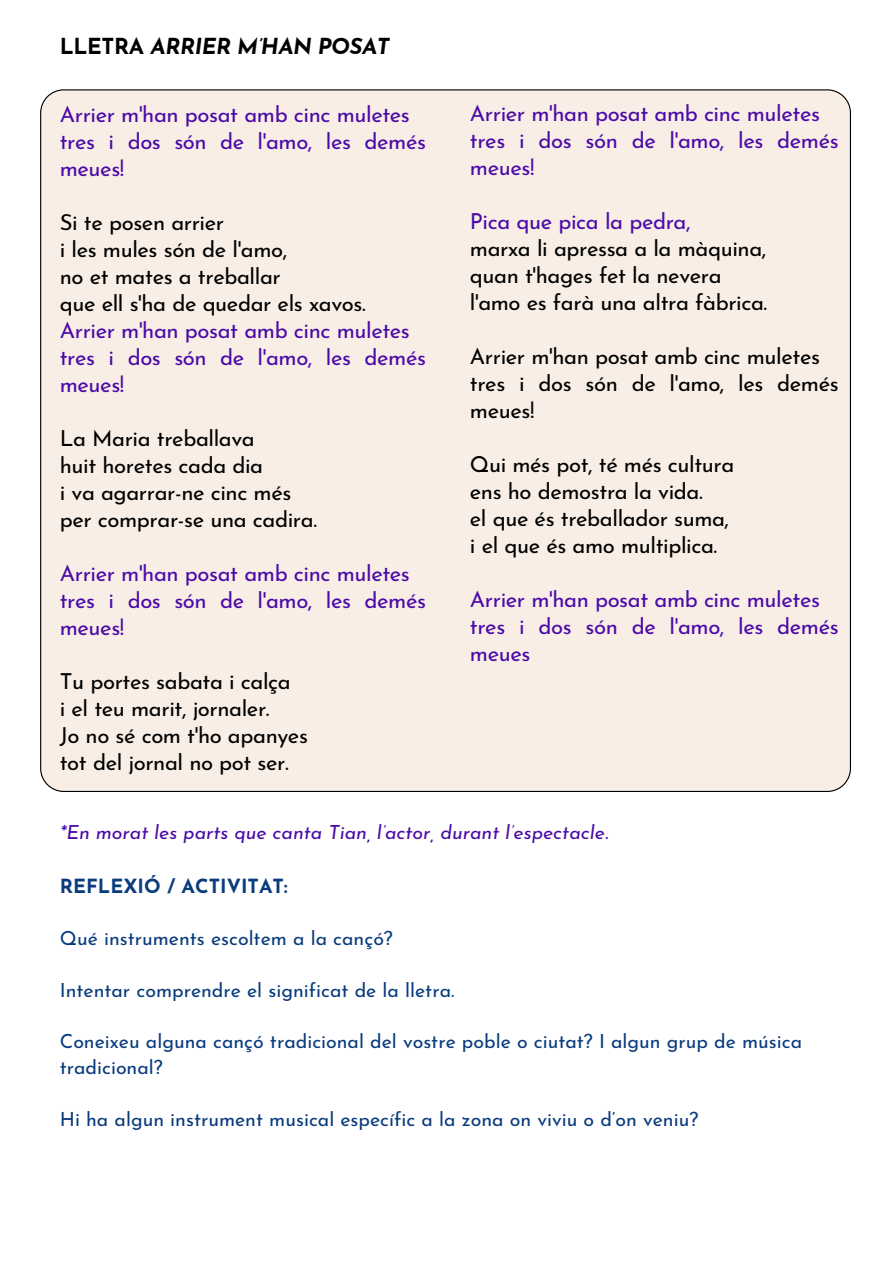
<style>
.page{position:relative;width:894px;height:1264px;background:#fff}
.page>*{position:absolute;margin:0;border:0;box-sizing:border-box;transform-origin:0 0}
.t1{font:22.05px/27px "Josefin Sans";letter-spacing:-.02em;color:#000}
.t2{font:22.05px/27px "Josefin Sans";letter-spacing:-.02em;color:#4b0aa8}
.t3{font:italic 700 22.05px "Josefin Sans";letter-spacing:-.02em;color:#000}
.t4{font:19.5px/25.8px "Josefin Sans";color:#093b7d}
.t5{font:italic 19.5px "Josefin Sans";color:#4b0aa8}
.t6{font:700 19.5px "Josefin Sans";color:#093b7d}
.s1{font-style:normal}
</style>
<div class="page">
<div style="left:40px;top:89px;width:810px;height:702px;background:#f8eee6"></div>
<p class="t3" style="left:60px;top:38px;width:331px"><span class="s1">LLETRA</span> ARRIER M’HAN POSAT</p>
<p class="t2" style="left:60px;top:103px;width:367px">Arrier m'han posat amb cinc muletes tres i dos són de l'amo, les demés meues!</p>
<p class="t1" style="left:60px;top:211px;width:307px">Si te posen arrier<br>i les mules són de l'amo,<br>no et mates a treballar<br>que ell s'ha de quedar els xavos.</p>
<p class="t2" style="left:60px;top:319px;width:367px">Arrier m'han posat amb cinc muletes tres i dos són de l'amo, les demés meues!</p>
<p class="t1" style="left:60px;top:427px;width:259px">La Maria treballava<br>huit horetes cada dia<br>i va agarrar-ne cinc més per comprar-se una cadira.</p>
<p class="t2" style="left:60px;top:562px;width:367px">Arrier m'han posat amb cinc muletes tres i dos són de l'amo, les demés meues!</p>
<p class="t1" style="left:60px;top:670px;width:250px">Tu portes sabata i calça<br>i el teu marit, jornaler.<br>Jo no sé com t'ho apanyes tot del jornal no pot ser.</p>
<p class="t2" style="left:470px;top:102px;width:370px">Arrier m'han posat amb cinc muletes tres i dos són de l'amo, les demés meues!</p>
<p class="t2" style="left:470px;top:210px;width:222px">Pica que pica la pedra,</p>
<p class="t1" style="left:470px;top:237px;width:299px">marxa li apressa a la màquina, quan t'hages fet la nevera l'amo es farà una altra fàbrica.</p>
<p class="t1" style="left:470px;top:345px;width:370px">Arrier m'han posat amb cinc muletes tres i dos són de l'amo, les demés meues!</p>
<p class="t1" style="left:470px;top:453px;width:266px">Qui més pot, té més cultura ens ho demostra la vida.<br>el que és treballador suma, i el que és amo multiplica.</p>
<p class="t2" style="left:470px;top:588px;width:370px">Arrier m'han posat amb cinc muletes tres i dos són de l'amo, les demés meues</p>
<p class="t5" style="left:60px;top:824px;width:549px">*En morat les parts que canta Tian, l’actor, durant l’espectacle.</p>
<p class="t6" style="left:60px;top:878px;width:229px">REFLEXIÓ / ACTIVITAT:</p>
<p class="t4" style="left:60px;top:927px;width:334px">Qué instruments escoltem a la cançó?</p>
<p class="t4" style="left:60px;top:978px;width:396px">Intentar comprendre el significat de la lletra.</p>
<p class="t4" style="left:60px;top:1030px;width:743px">Coneixeu alguna cançó tradicional del vostre poble o ciutat? I algun grup de música tradicional?</p>
<p class="t4" style="left:60px;top:1108px;width:640px">Hi ha algun instrument musical específic a la zona on viviu o d’on veniu?</p>
</div>
